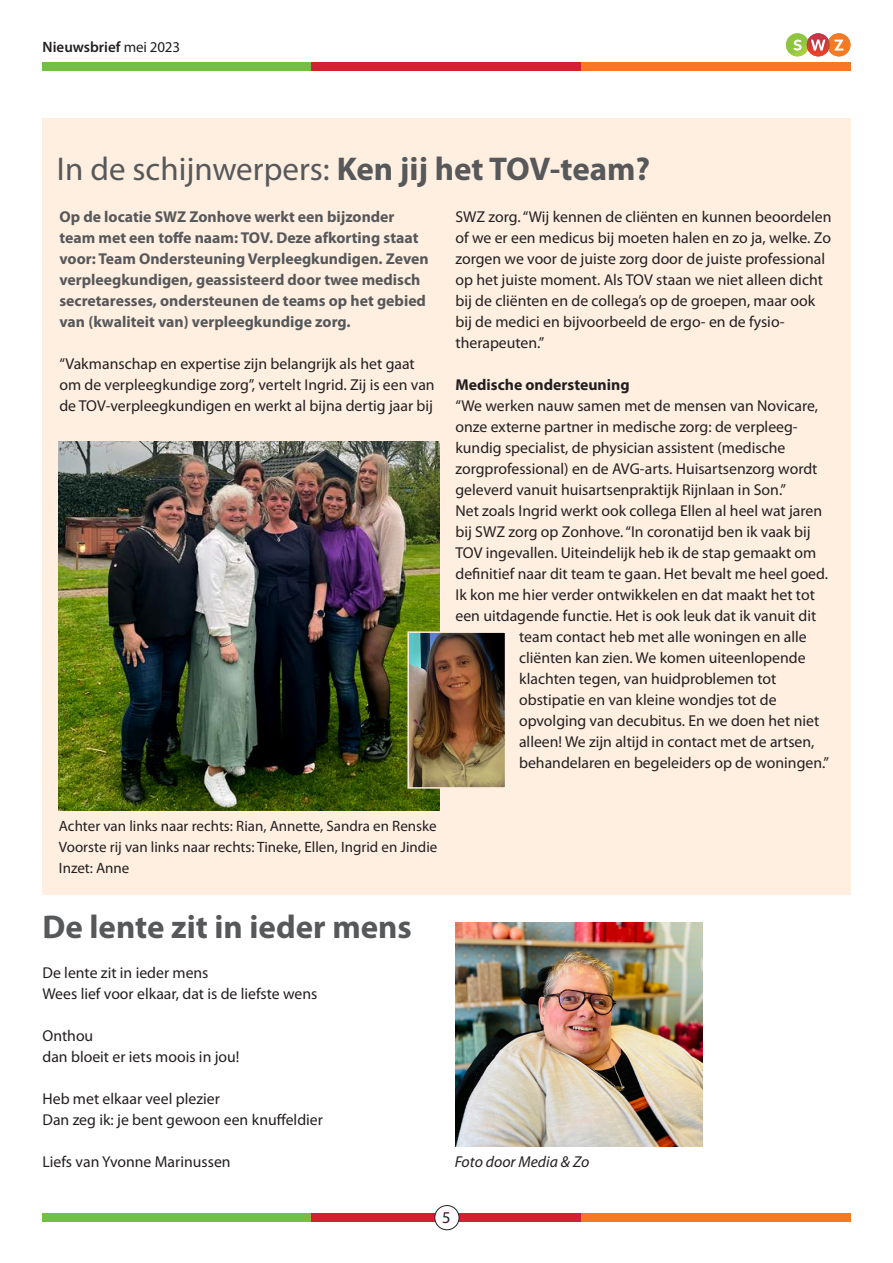
<style>
.page{position:relative;width:893px;height:1263px;background:#fff}
.page>*{position:absolute;margin:0;border:0;box-sizing:border-box;transform-origin:0 0}
.KOP{font:33px "Myriad Pro";color:#57585a}
.KOP-2{font:700 33px "Myriad Pro";color:#57585a}
.t1{font:16.5px "Myriad Pro";color:#231f20}
.BODY{font:15.75px/21px "Myriad Pro";color:#231f20}
.INTRO_80{font:700 15.75px/21px "Myriad Pro";color:#57585a}
.INTRO{font:700 15.75px "Myriad Pro";color:#231f20}
.BODY-2{font:italic 15.75px "Myriad Pro";color:#231f20}
.BODY-3{font:15px "Myriad Pro";color:#231f20}
.t2{font:600 15px "Myriad Pro";color:#231f20}
.s1{font-weight:400}
.s2{font-weight:700}
</style>
<div class="page">
<div style="left:43px;top:62px;width:269px;height:8px;background:#74bf43"></div>
<div style="left:312px;top:62px;width:269px;height:8px;background:#cf2233"></div>
<div style="left:581px;top:62px;width:269px;height:8px;background:#f47921"></div>
<div style="left:43px;top:1213px;width:269px;height:8px;background:#74bf43"></div>
<div style="left:312px;top:1213px;width:269px;height:8px;background:#cf2233"></div>
<div style="left:581px;top:1213px;width:269px;height:8px;background:#f47921"></div>
<svg style="left:786px;top:33px;width:64px;height:23px"></svg>
<div style="left:435px;top:1205px;width:24px;height:25px;background:#fff;border-radius:50%"></div>
<div style="left:434px;top:1205px;width:25px;height:25px;border:1px solid #231f20;border-radius:50%"></div>
<div style="left:42px;top:118px;width:808px;height:776px;background:#feefe1"></div>
<img style="left:58px;top:441px;width:382px;height:369px">
<img style="left:410px;top:634px;width:93px;height:152px">
<div style="left:407px;top:631px;width:99px;height:158px;border:2px solid #feefe1"></div>
<img style="left:456px;top:923px;width:246px;height:223px">
<p class="t2" style="left:43px;top:38px;width:139px">Nieuwsbrief <span class="s1">mei 2023</span></p>
<p class="KOP" style="left:57px;top:149px;width:595px">In de schijnwerpers: <span class="s2">Ken jij het TOV-team?</span></p>
<p class="INTRO_80" style="left:59px;top:206px;width:371px">Op de locatie SWZ Zonhove werkt een bijzonder team met een toffe naam: TOV. Deze afkorting staat voor: Team Ondersteuning Verpleegkundigen. Zeven verpleegkundigen, geassisteerd door twee medisch secretaresses, ondersteunen de teams op het gebied van (kwaliteit van) verpleegkundige zorg.</p>
<p class="BODY" style="left:59px;top:353px;width:377px">“Vakmanschap en expertise zijn belangrijk als het gaat om de verpleegkundige zorg”, vertelt Ingrid. Zij is een van de TOV-verpleegkundigen en werkt al bijna dertig jaar bij</p>
<p class="BODY" style="left:455px;top:206px;width:378px">SWZ zorg. “Wij kennen de cliënten en kunnen beoordelen of we er een medicus bij moeten halen en zo ja, welke. Zo zorgen we voor de juiste zorg door de juiste professional op het juiste moment. Als TOV staan we niet alleen dicht bij de cliënten en de collega’s op de groepen, maar ook</p>
<p class="BODY" style="left:455px;top:311px;width:331px">bij de medici en bijvoorbeeld de ergo- en de fysio&shy;therapeuten.”</p>
<p class="INTRO" style="left:455px;top:374px;width:176px">Medische ondersteuning</p>
<p class="BODY" style="left:455px;top:395px;width:364px">“We werken nauw samen met de mensen van Novicare, onze externe partner in medische zorg: de verpleeg-</p>
<p class="BODY" style="left:455px;top:437px;width:363px">kundig specialist, de physician assistent (medische zorgprofessional) en de AVG-arts. Huisartsenzorg wordt geleverd vanuit huisartsenpraktijk Rijnlaan in Son.”</p>
<p class="BODY" style="left:455px;top:500px;width:368px">Net zoals Ingrid werkt ook collega Ellen al heel wat jaren</p>
<p class="BODY" style="left:455px;top:521px;width:357px">bij SWZ zorg op Zonhove. “In coronatijd ben ik vaak bij</p>
<p class="BODY" style="left:455px;top:542px;width:362px">TOV ingevallen. Uiteindelijk heb ik de stap gemaakt om</p>
<p class="BODY" style="left:455px;top:563px;width:374px">definitief naar dit team te gaan. Het bevalt me heel goed.</p>
<p class="BODY" style="left:455px;top:584px;width:361px">Ik kon me hier verder ontwikkelen en dat maakt het tot</p>
<p class="BODY" style="left:455px;top:605px;width:362px">een uitdagende functie. Het is ook leuk dat ik vanuit dit</p>
<p class="BODY" style="left:519px;top:626px;width:289px">team contact heb met alle woningen en alle</p>
<p class="BODY" style="left:519px;top:647px;width:288px">cliënten kan zien. We komen uiteenlopende</p>
<p class="BODY" style="left:519px;top:668px;width:259px">klachten tegen, van huidproblemen tot</p>
<p class="BODY" style="left:519px;top:689px;width:259px">obstipatie en van kleine wondjes tot de</p>
<p class="BODY" style="left:519px;top:710px;width:312px">opvolging van decubitus. En we doen het niet alleen! We zijn altijd in contact met de artsen, behandelaren en begeleiders op de woningen.”</p>
<p class="BODY-3" style="left:59px;top:817px;width:379px">Achter van links naar rechts: Rian, Annette, Sandra en Renske</p>
<p class="BODY-3" style="left:59px;top:838px;width:380px">Voorste rij van links naar rechts: Tineke, Ellen, Ingrid en Jindie</p>
<p class="BODY-3" style="left:59px;top:859px;width:72px">Inzet: Anne</p>
<p class="KOP-2" style="left:43px;top:905px;width:371px">De lente zit in ieder mens</p>
<p class="BODY" style="left:43px;top:962px;width:168px">De lente zit in ieder mens</p>
<p class="BODY" style="left:43px;top:983px;width:276px">Wees lief voor elkaar, dat is de liefste wens</p>
<p class="BODY" style="left:43px;top:1025px;width:52px">Onthou</p>
<p class="BODY" style="left:43px;top:1046px;width:198px">dan bloeit er iets moois in jou!</p>
<p class="BODY" style="left:43px;top:1088px;width:179px">Heb met elkaar veel plezier</p>
<p class="BODY" style="left:43px;top:1109px;width:282px">Dan zeg ik: je bent gewoon een knuffeldier</p>
<p class="BODY" style="left:43px;top:1151px;width:190px">Liefs van Yvonne Marinussen</p>
<p class="BODY-2" style="left:455px;top:1152px;width:136px">Foto door Media &amp; Zo</p>
<p class="t1" style="left:442px;top:1207px;width:10px">5</p>
</div>
